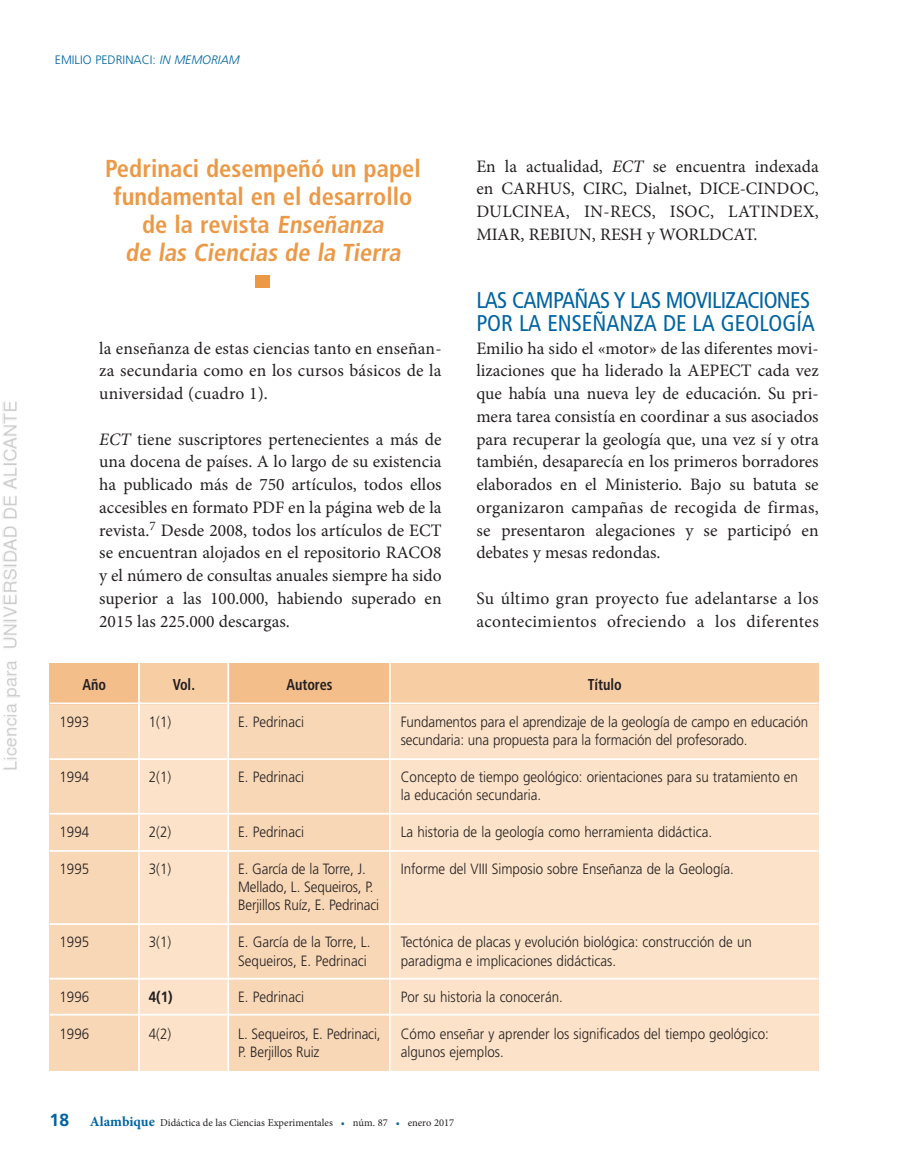
<style>
.page{position:relative;width:918px;height:1166px;background:#fff}
.page>*{position:absolute;margin:0;border:0;box-sizing:border-box;transform-origin:0 0}
.t1{font:700 condensed 42px "Minion Pro";color:#ec9947;scale:1.2 1}
.t2{font:700 condensed 24.5px/28px "Frutiger LT Std";color:#ec9947;text-align:center}
.t3{font:condensed 22.75px/22.8px "Frutiger LT Std";letter-spacing:-.03em;color:#0064a1}
.t4{font:17.5px/22.8px "Minion Pro";letter-spacing:.005em;color:#231f20;text-align:justify}
.t5{font:700 condensed 15.75px "Frutiger LT Std";color:#231f20;scale:.9 1}
.t6{font:300 14.88px/18.4px "Frutiger LT Std";color:#231f20;scale:.9 1}
.t7{font:700 14.88px "Frutiger LT Std";color:#231f20;scale:.9 1}
.t8{font:300 12.25px "Frutiger LT Std";color:#0064a1}
.t9{font:10.5px "Minion Pro";color:#231f20}
.s1{font-style:italic}
.s2{font-family:"Frutiger LT Std";font-weight:700;font-size:17.5px;color:#0064a1}
.s3{font-weight:700;font-size:14px;color:#0064a1}
.s4{color:#0064a1}
</style>
<div class="page">
<img style="left:2px;top:401px;width:817px;height:670px">
<p class="t8" style="left:55px;top:53px;width:186px">EMILIO PEDRINACI: <span class="s1">IN MEMORIAM</span></p>
<h2 class="t2" style="left:105px;top:154px;width:317px">Pedrinaci desempeñó un papel fundamental en el desarrollo de la revista Enseñanza<br>de las Ciencias de la Tierra</h2>
<h1 class="t1" style="left:253px;top:250px;width:19px">■</h1>
<p class="t4" style="left:99px;top:337px;width:344px">la enseñanza de estas ciencias tanto en enseñan&shy;za secundaria como en los cursos básicos de la universidad (cuadro 1).</p>
<p class="t4" style="left:99px;top:428px;width:344px"><span class="s1">ECT</span> tiene suscriptores pertenecientes a más de una docena de países. A lo largo de su existencia ha publicado más de 750 artículos, todos ellos accesibles en formato PDF en la página web de la revista.<sup>7</sup> Desde 2008, todos los artículos de ECT se encuentran alojados en el repositorio RACO8 y el número de consultas anuales siempre ha sido superior a las 100.000, habiendo superado en 2015 las 225.000 descargas.</p>
<p class="t4" style="left:476px;top:155px;width:344px">En la actualidad, <span class="s1">ECT</span> se encuentra indexada en CARHUS, CIRC, Dialnet, DICE-CINDOC, DULCINEA, IN-RECS, ISOC, LATINDEX, MIAR, REBIUN, RESH y WORLDCAT.</p>
<h3 class="t3" style="left:476px;top:289px;width:340px">LAS CAMPAÑAS Y LAS MOVILIZACIONES<br>POR LA ENSEÑANZA DE LA GEOLOGÍA</h3>
<p class="t4" style="left:476px;top:337px;width:344px">Emilio ha sido el «motor» de las diferentes movi&shy;lizaciones que ha liderado la AEPECT cada vez que había una nueva ley de educación. Su pri&shy;mera tarea consistía en coordinar a sus asociados para recuperar la geología que, una vez sí y otra también, desaparecía en los primeros borradores elaborados en el Ministerio. Bajo su batuta se organizaron campañas de recogida de firmas, se presentaron alegaciones y se participó en debates y mesas redondas.</p>
<p class="t4" style="left:476px;top:587px;width:344px">Su último gran proyecto fue adelantarse a los acontecimientos ofreciendo a los diferentes</p>
<p class="t5" style="left:82px;top:675px;width:28px">Año</p>
<p class="t5" style="left:173px;top:675px;width:26px">Vol.</p>
<p class="t5" style="left:286px;top:675px;width:53px">Autores</p>
<p class="t5" style="left:588px;top:675px;width:39px">Título</p>
<p class="t6" style="left:60px;top:712px;width:35px">1993</p>
<p class="t6" style="left:149px;top:712px;width:26px">1(1)</p>
<p class="t6" style="left:238px;top:712px;width:75px">E. Pedrinaci</p>
<p class="t6" style="left:401px;top:712px;width:454px">Fundamentos para el aprendizaje de la geología de campo en educación secundaria: una propuesta para la formación del profesorado.</p>
<p class="t6" style="left:401px;top:768px;width:443px">Concepto de tiempo geológico: orientaciones para su tratamiento en la educación secundaria.</p>
<p class="t6" style="left:401px;top:823px;width:347px">La historia de la geología como herramienta didáctica.</p>
<p class="t6" style="left:401px;top:859px;width:372px">Informe del VIII Simposio sobre Enseñanza de la Geología.</p>
<p class="t6" style="left:149px;top:767px;width:26px">2(1)</p>
<p class="t6" style="left:238px;top:768px;width:75px">E. Pedrinaci</p>
<p class="t6" style="left:60px;top:767px;width:35px">1994</p>
<p class="t6" style="left:149px;top:823px;width:26px">2(2)</p>
<p class="t6" style="left:149px;top:859px;width:26px">3(1)</p>
<p class="t6" style="left:238px;top:823px;width:75px">E. Pedrinaci</p>
<p class="t6" style="left:238px;top:859px;width:158px">E. García de la Torre, J.<br>Mellado, L. Sequeiros, P.<br>Berjillos Ruíz, E. Pedrinaci</p>
<p class="t6" style="left:238px;top:933px;width:148px">E. García de la Torre, L.<br>Sequeiros, E. Pedrinaci</p>
<p class="t6" style="left:238px;top:988px;width:75px">E. Pedrinaci</p>
<p class="t6" style="left:238px;top:1025px;width:160px">L. Sequeiros, E. Pedrinaci,<br>P. Berjillos Ruiz</p>
<p class="t6" style="left:60px;top:823px;width:35px">1994</p>
<p class="t6" style="left:60px;top:859px;width:35px">1995</p>
<p class="t6" style="left:149px;top:933px;width:26px">3(1)</p>
<p class="t6" style="left:401px;top:933px;width:392px">Tectónica de placas y evolución biológica: construcción de un paradigma e implicaciones didácticas.</p>
<p class="t6" style="left:401px;top:988px;width:182px">Por su historia la conocerán.</p>
<p class="t6" style="left:401px;top:1025px;width:410px">Cómo enseñar y aprender los significados del tiempo geológico: algunos ejemplos.</p>
<p class="t6" style="left:60px;top:933px;width:35px">1995</p>
<p class="t7" style="left:149px;top:988px;width:28px">4(1)</p>
<p class="t6" style="left:149px;top:1025px;width:26px">4(2)</p>
<p class="t6" style="left:60px;top:988px;width:35px">1996</p>
<p class="t6" style="left:60px;top:1025px;width:35px">1996</p>
<p class="t9" style="left:50px;top:1116px;width:406px"><span class="s2">18</span> <span class="s3">Alambique</span> Didáctica de las Ciencias Experimentales <span class="s4">•</span> núm. 87 <span class="s4">•</span> enero 2017</p>
</div>
